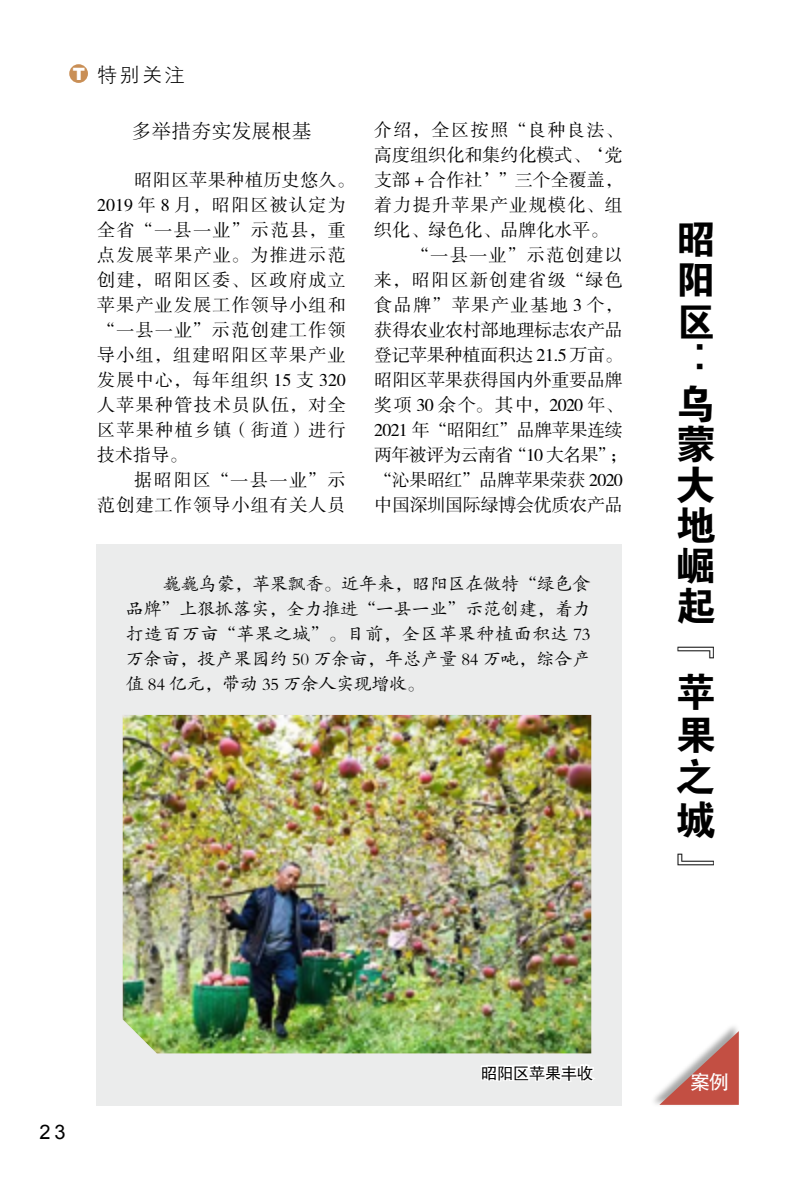
<style>
.page{position:relative;width:806px;height:1191px;background:#fff}
.page>*{position:absolute;margin:0;border:0;box-sizing:border-box;transform-origin:0 0}
.t1{font:40px/41.6px "FZDHTJW GB1 0";color:#000}
.t2{font:20px "Sim Sun";color:#000}
.t3{font:20px "FZXH1 JW GB1 0";color:#000}
.t4{font:20px "Arial";color:#000}
.t5{font:20px "FZHTK GBK1 0";color:#fff}
.t6{font:18px/25px "FZSSK GBK1 0";letter-spacing:.065em;color:#000}
.t7{font:18px/25px "FZKTK GBK1 0";color:#000;text-align:justify}
.t8{font:18px "FZSSK GBK1 0";letter-spacing:-.015em;color:#000}
.t9{font:18px "FZSSK GBK1 0";color:#000}
.t10{font:18px "FZSSK GBK1 0";letter-spacing:-.04em;color:#000}
.t11{font:18px "FZSSK GBK1 0";letter-spacing:-.025em;color:#000}
.t12{font:18px "FZSSK GBK1 0";letter-spacing:.09em;color:#000}
.t13{font:18px "FZSSK GBK1 0";letter-spacing:-.02em;color:#000}
.t14{font:16px "Sim Hei";color:#000}
.s1{font-family:"Arial";font-weight:900;font-size:17px;color:#fff}
</style>
<div class="page">
<div style="left:69px;top:64px;width:19px;height:19px;background:#c98f56;border-radius:50%"></div>
<div style="left:95px;top:544px;width:526px;height:562px;background:#ebecec"></div>
<img style="left:123px;top:715px;width:468px;height:338px">
<svg style="left:481px;top:1064px;width:114px;height:18px"></svg>
<div style="left:649px;top:1022px;width:90px;height:84px;background:#000;opacity:.35"></div>
<svg style="left:659px;top:1031px;width:79px;height:73px"></svg>
<p class="t3" style="left:73px;top:64px;width:113px"><span class="s1">T</span> 特别关注</p>
<p class="t2" style="left:131px;top:120px;width:181px">多举措夯实发展根基</p>
<p class="t6" style="left:97px;top:168px;width:259px;text-indent:37px">昭阳区苹果种植历史悠久。<br>2019 年 8 月，昭阳区被认定为全省“一县一业”示范县，重点发展苹果产业。为推进示范创建，昭阳区委、区政府成立苹果产业发展工作领导小组和“一县一业”示范创建工作领导小组，组建昭阳区苹果产业发展中心，每年组织 15 支 320人苹果种管技术员队伍，对全区苹果种植乡镇（街道）进行技术指导。</p>
<p class="t6" style="left:97px;top:468px;width:250px;text-align:right">据昭阳区“一县一业”示<br>范创建工作领导小组有关人员</p>
<p class="t12" style="left:374px;top:120px;width:250px">介绍，全区按照“良种良法、</p>
<p class="t9" style="left:374px;top:145px;width:250px">高度组织化和集约化模式、‘党</p>
<p class="t9" style="left:374px;top:170px;width:250px">支部 + 合作社’”三个全覆盖，</p>
<p class="t6" style="left:374px;top:193px;width:250px">着力提升苹果产业规模化、组</p>
<p class="t9" style="left:374px;top:220px;width:235px">织化、绿色化、品牌化水平。</p>
<p class="t6" style="left:411px;top:243px;width:213px">“一县一业”示范创建以</p>
<p class="t6" style="left:374px;top:268px;width:250px">来，昭阳区新创建省级“绿色</p>
<p class="t12" style="left:374px;top:295px;width:250px">食品牌”苹果产业基地 3 个，</p>
<p class="t8" style="left:374px;top:320px;width:250px">获得农业农村部地理标志农产品</p>
<p class="t13" style="left:374px;top:345px;width:250px">登记苹果种植面积达 21.5 万亩。</p>
<p class="t8" style="left:374px;top:370px;width:250px">昭阳区苹果获得国内外重要品牌</p>
<p class="t10" style="left:374px;top:395px;width:250px">奖项 30 余个。其中，2020 年、</p>
<p class="t11" style="left:374px;top:420px;width:250px">2021 年“昭阳红”品牌苹果连续</p>
<p class="t10" style="left:374px;top:445px;width:254px">两年被评为云南省“10 大名果”；</p>
<p class="t11" style="left:374px;top:470px;width:250px">“沁果昭红”品牌苹果荣获 2020</p>
<p class="t8" style="left:374px;top:495px;width:250px">中国深圳国际绿博会优质农产品</p>
<p class="t7" style="left:126px;top:572px;width:466px;text-indent:37px">巍巍乌蒙，苹果飘香。近年来，昭阳区在做特“绿色食品牌”上狠抓落实，全力推进“一县一业”示范创建，着力打造百万亩“苹果之城”。目前，全区苹果种植面积达 73万余亩，投产果园约 50 万余亩，年总产量 84 万吨，综合产值 84 亿元，带动 35 万余人实现增收。</p>
<h1 class="t1" style="left:665px;top:219px;width:51px">昭阳区：乌蒙大地崛起﹃苹果之城﹄</h1>
<p class="t4" style="left:39px;top:1118px;width:28px">23</p>
<p class="t14" style="left:480px;top:1064px;width:113px">昭阳区苹果丰收</p>
<p class="t5" style="left:689px;top:1071px;width:40px">案例</p>
</div>
